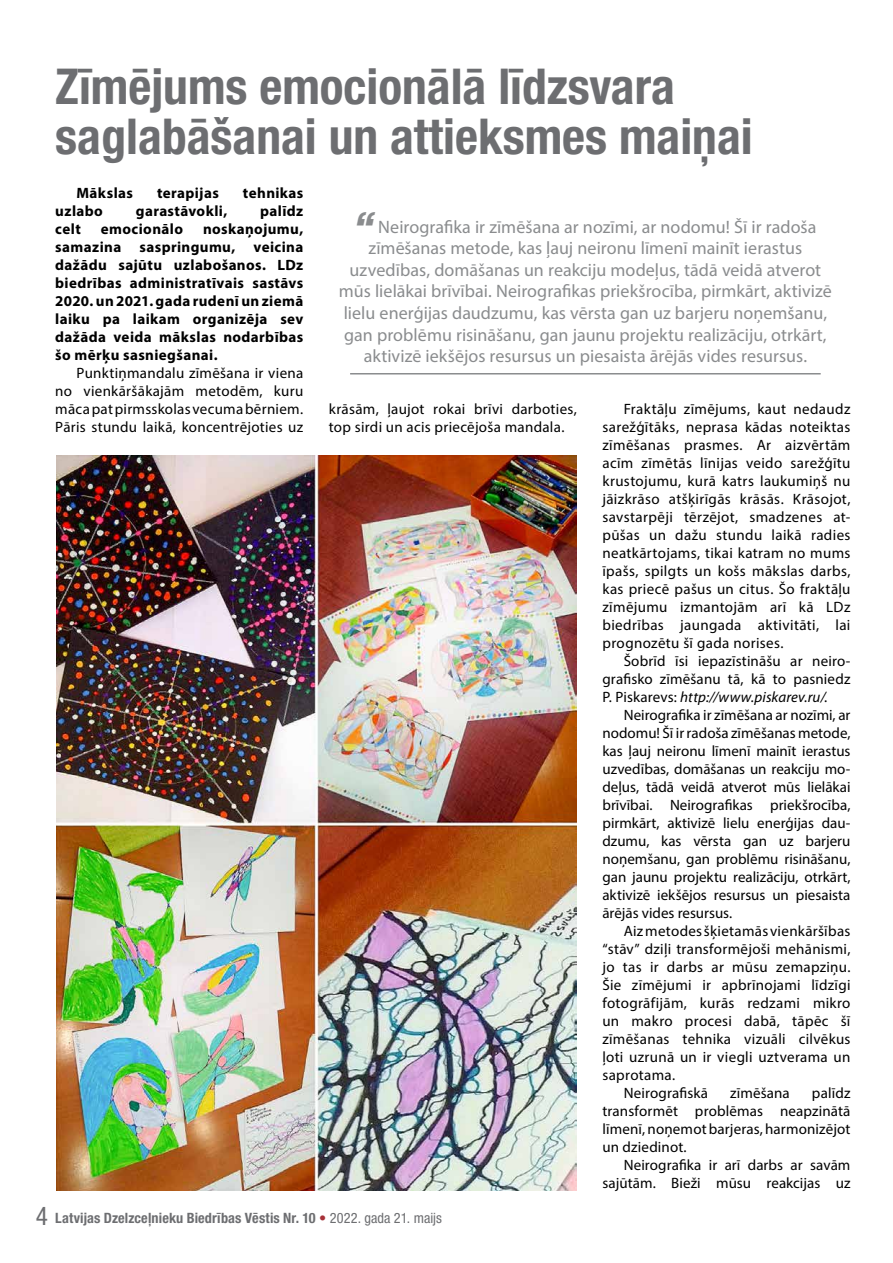
<style>
.page{position:relative;width:893px;height:1263px;background:#fff}
.page>*{position:absolute;margin:0;border:0;box-sizing:border-box;transform-origin:0 0}
.t1{font:700 condensed 49.5px/49.5px "Helvetica Neue LTW1 G";color:#6d6e71}
.t2{font:italic 700 42px "Helvetica Neue LTW1 G";color:#8a8c8e}
.t3{font:18px "Myriad Pro";color:#8a8c8e}
.t4{font:15px/18px "Myriad Pro";letter-spacing:.015em;color:#000;text-align:justify}
.t5{font:700 15px/18px "Myriad Pro";letter-spacing:.025em;color:#000;text-align:justify}
.t6{font:700 condensed 14.25px "Helvetica Neue LTW1 G";letter-spacing:.01em;color:#6d6e71}
.s1{font-style:italic}
.s2{font-weight:400;font-size:25.5px}
.s3{color:#a73138}
.s4{font-weight:400}
</style>
<div class="page">
<hr style="left:350px;top:373px;width:471px;height:1px;background:#8a8c8e">
<img style="left:57px;top:455px;width:520px;height:736px">
<h1 class="t1" style="left:55px;top:62px;width:699px">Zīmējums emocionālā līdzsvara saglabāšanai un attieksmes maiņai</h1>
<p class="t5" style="left:77px;top:183px;width:58px">Mākslas</p>
<p class="t5" style="left:157px;top:183px;width:63px">terapijas</p>
<p class="t5" style="left:243px;top:183px;width:62px">tehnikas</p>
<p class="t5" style="left:55px;top:201px;width:49px">uzlabo</p>
<p class="t5" style="left:136px;top:201px;width:93px">garastāvokli,</p>
<p class="t5" style="left:260px;top:201px;width:45px">palīdz</p>
<p class="t5" style="left:55px;top:219px;width:27px">celt</p>
<p class="t5" style="left:101px;top:219px;width:84px">emocionālo</p>
<h2 class="t2" style="left:354px;top:201px;width:22px">“</h2>
<p class="t3" style="left:378px;top:215px;width:440px">Neirografika ir zīmēšana ar nozīmi, ar nodomu! Šī ir radoša</p>
<p class="t3" style="left:369px;top:237px;width:435px">zīmēšanas metode, kas ļauj neironu līmenī mainīt ierastus</p>
<p class="t3" style="left:350px;top:259px;width:473px">uzvedības, domāšanas un reakciju modeļus, tādā veidā atverot</p>
<p class="t3" style="left:339px;top:280px;width:494px">mūs lielākai brīvībai. Neirografikas priekšrocība, pirmkārt, aktivizē</p>
<p class="t3" style="left:344px;top:302px;width:485px">lielu enerģijas daudzumu, kas vērsta gan uz barjeru noņemšanu,</p>
<p class="t3" style="left:344px;top:323px;width:484px">gan problēmu risināšanu, gan jaunu projektu realizāciju, otrkārt,</p>
<p class="t3" style="left:364px;top:345px;width:445px">aktivizē iekšējos resursus un piesaista ārējās vides resursus.</p>
<p class="t5" style="left:55px;top:219px;width:250px;text-indent:148px">noskaņojumu, samazina saspringumu, veicina dažādu sajūtu uzlabošanos. LDz biedrības administratīvais sastāvs 2020. un 2021. gada rudenī un ziemā laiku pa laikam organizēja sev dažāda veida mākslas nodarbības šo mērķu sasniegšanai.</p>
<p class="t4" style="left:55px;top:364px;width:250px;text-indent:21px">Punktiņmandalu zīmēšana ir viena no vienkāršākajām metodēm, kuru māca pat pirmsskolas vecuma bērniem.<br>Pāris stundu laikā, koncentrējoties uz</p>
<p class="t4" style="left:329px;top:400px;width:250px">krāsām, ļaujot rokai brīvi darboties, top sirdi un acis priecējoša mandala.</p>
<p class="t4" style="left:602px;top:400px;width:250px;text-indent:21px">Fraktāļu zīmējums, kaut nedaudz sarežģītāks, neprasa kādas noteiktas zīmēšanas prasmes. Ar aizvērtām acīm zīmētās līnijas veido sarežģītu krustojumu, kurā katrs laukumiņš nu jāizkrāso atšķirīgās krāsās. Krāsojot, savstarpēji tērzējot, smadzenes at&shy;pūšas un dažu stundu laikā radies neatkārtojams, tikai katram no mums īpašs, spilgts un košs mākslas darbs, kas priecē pašus un citus. Šo fraktāļu zīmējumu izmantojām arī kā LDz biedrības jaungada aktivitāti, lai prognozētu šī gada norises.</p>
<p class="t4" style="left:602px;top:652px;width:250px;text-indent:21px">Šobrīd īsi iepazīstināšu ar neiro&shy;grafisko zīmēšanu tā, kā to pasniedz P. Piskarevs: <span class="s1">http://www.piskarev.ru/</span>.</p>
<p class="t4" style="left:602px;top:706px;width:250px;text-indent:21px">Neirografika ir zīmēšana ar nozīmi, ar nodomu! Šī ir radoša zīmēšanas metode, kas ļauj neironu līmenī mainīt ierastus uzvedības, domāšanas un reakciju mo&shy;deļus, tādā veidā atverot mūs lielākai brīvībai. Neirografikas priekšrocība, pirmkārt, aktivizē lielu enerģijas dau&shy;dzumu, kas vērsta gan uz barjeru noņemšanu, gan problēmu risināšanu, gan jaunu projektu realizāciju, otrkārt, aktivizē iekšējos resursus un piesaista ārējās vides resursus.</p>
<p class="t4" style="left:624px;top:922px;width:228px">Aiz metodes šķietamās vienkāršības</p>
<p class="t4" style="left:602px;top:940px;width:250px">“stāv” dziļi transformējoši mehānismi,</p>
<p class="t4" style="left:602px;top:958px;width:249px">jo tas ir darbs ar mūsu zemapziņu.</p>
<p class="t4" style="left:602px;top:976px;width:250px">Šie zīmējumi ir apbrīnojami līdzīgi</p>
<p class="t4" style="left:602px;top:994px;width:250px">fotogrāfijām, kurās redzami mikro</p>
<p class="t4" style="left:602px;top:1012px;width:250px">un makro procesi dabā, tāpēc šī</p>
<p class="t4" style="left:602px;top:1030px;width:250px">zīmēšanas tehnika vizuāli cilvēkus</p>
<p class="t4" style="left:602px;top:1048px;width:250px">ļoti uzrunā un ir viegli uztverama un</p>
<p class="t4" style="left:602px;top:1066px;width:74px">saprotama.</p>
<p class="t4" style="left:624px;top:1084px;width:86px">Neirografiskā</p>
<p class="t4" style="left:730px;top:1084px;width:61px">zīmēšana</p>
<p class="t4" style="left:602px;top:1084px;width:250px;text-indent:209px">palīdz transformēt problēmas neapzinātā līmenī, noņemot barjeras, harmonizējot un dziedinot.</p>
<p class="t4" style="left:602px;top:1156px;width:250px;text-align:right">Neirografika ir arī darbs ar savām sajūtām. Bieži mūsu reakcijas uz</p>
<p class="t6" style="left:36px;top:1209px;width:408px"><span class="s2">4</span> Latvijas Dzelzceļnieku Biedrības Vēstis Nr. 10 <span class="s3">•</span> <span class="s4">2022. gada 21. maijs</span></p>
</div>
